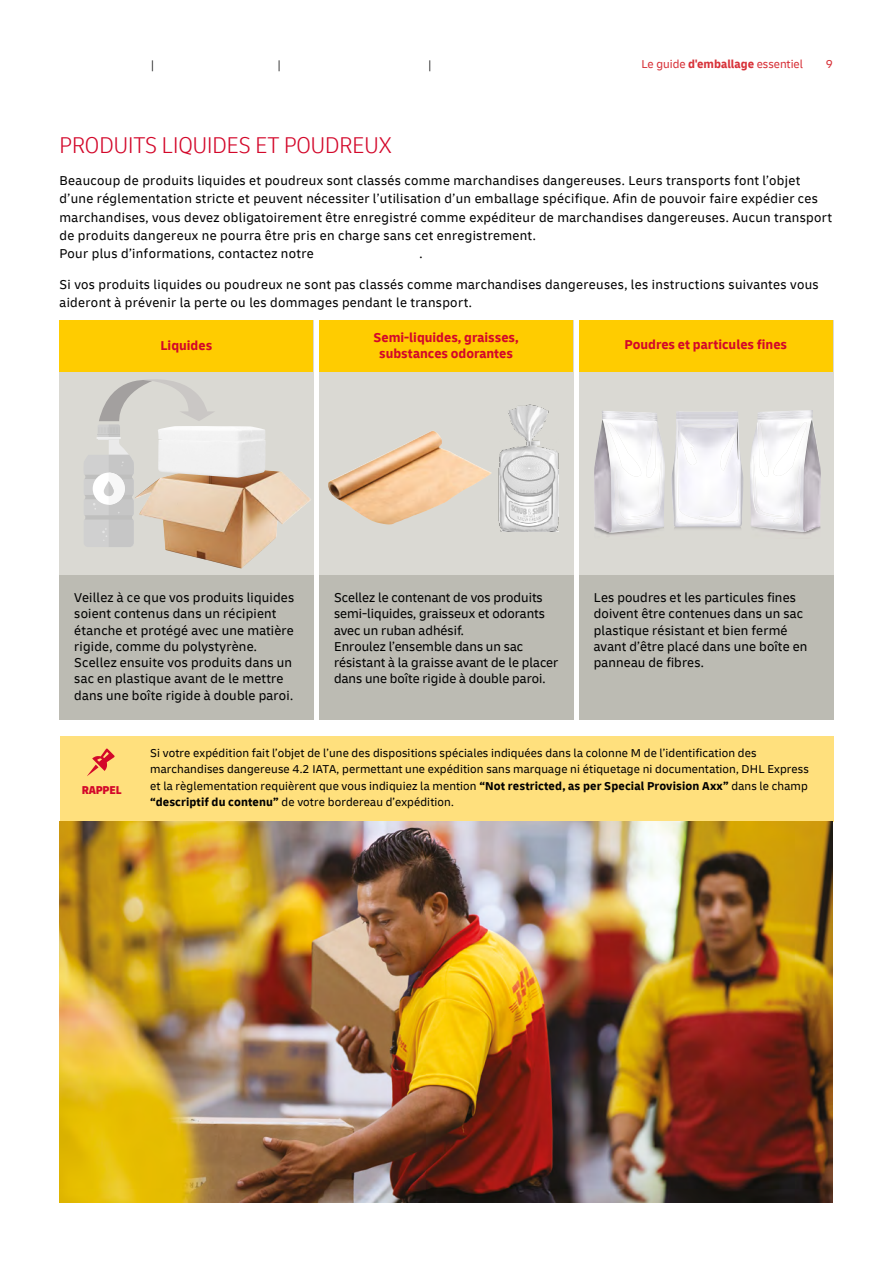
<style>
.page{position:relative;width:893px;height:1263px;background:#fff}
.page>*{position:absolute;margin:0;border:0;box-sizing:border-box;transform-origin:0 0}
.t1{font:300 condensed 24px "Delivery";color:#d3072a}
.t2{font:13.5px/18.1px "Delivery";letter-spacing:.025em;color:#000}
.t3{font:13.5px "Delivery";color:#000}
.t4{font:700 13.5px/16.2px "Delivery";color:#d3072a;text-align:center}
.t5{font:12px/16.2px "Delivery";letter-spacing:.01em;color:#000}
.t6{font:12px "Delivery";color:#d73138}
.t7{font:900 condensed 12px "Delivery";letter-spacing:-.01em;color:#d3072a}
.t8{font:300 condensed 12px "Delivery";color:#000}
.s1{font-weight:700}
</style>
<div class="page">
<div style="left:579px;top:320px;width:254px;height:274px;background:#dad9d3"></div>
<div style="left:319px;top:320px;width:255px;height:274px;background:#dad9d3"></div>
<div style="left:319px;top:320px;width:254px;height:51px;background:#fc0"></div>
<div style="left:60px;top:320px;width:254px;height:274px;background:#dad9d3"></div>
<div style="left:60px;top:320px;width:253px;height:51px;background:#fc0"></div>
<div style="left:579px;top:320px;width:254px;height:51px;background:#fc0"></div>
<img style="left:165px;top:470px;width:146px;height:98px">
<img style="left:215px;top:426px;width:51px;height:52px">
<svg style="left:83px;top:371px;width:132px;height:176px"></svg>
<img style="left:498px;top:404px;width:61px;height:128px">
<img style="left:328px;top:431px;width:163px;height:93px">
<img style="left:778px;top:532px;width:34px;height:3px">
<img style="left:758px;top:410px;width:55px;height:8px">
<img style="left:750px;top:418px;width:53px;height:114px">
<img style="left:803px;top:418px;width:18px;height:114px">
<img style="left:772px;top:422px;width:35px;height:54px">
<img style="left:758px;top:421px;width:12px;height:35px">
<img style="left:772px;top:466px;width:30px;height:58px">
<img style="left:752px;top:456px;width:32px;height:60px">
<img style="left:599px;top:532px;width:39px;height:4px">
<img style="left:602px;top:411px;width:55px;height:8px">
<img style="left:601px;top:419px;width:64px;height:114px">
<img style="left:594px;top:419px;width:18px;height:113px">
<img style="left:608px;top:422px;width:49px;height:56px">
<img style="left:613px;top:467px;width:30px;height:58px">
<img style="left:631px;top:456px;width:31px;height:61px">
<img style="left:672px;top:411px;width:71px;height:116px">
<img style="left:719px;top:433px;width:17px;height:37px">
<img style="left:679px;top:433px;width:18px;height:16px">
<img style="left:681px;top:424px;width:54px;height:4px">
<img style="left:730px;top:486px;width:10px;height:36px">
<div style="left:675px;top:449px;width:55px;height:74px;background:#f8f8fc"></div>
<img style="left:677px;top:421px;width:1px;height:26px">
<svg style="left:677px;top:447px;width:1px;height:12px"></svg>
<img style="left:737px;top:422px;width:1px;height:38px">
<div style="left:60px;top:575px;width:254px;height:145px;background:#bcbbb3"></div>
<div style="left:319px;top:575px;width:255px;height:145px;background:#bcbbb3"></div>
<div style="left:579px;top:575px;width:254px;height:145px;background:#bcbbb3"></div>
<div style="left:60px;top:736px;width:773px;height:86px;background:#ffe07d"></div>
<svg style="left:87px;top:748px;width:28px;height:28px"></svg>
<img style="left:60px;top:822px;width:773px;height:380px">
<p class="t8" style="left:151px;top:57px;width:4px">|</p>
<p class="t8" style="left:278px;top:57px;width:4px">|</p>
<p class="t8" style="left:429px;top:57px;width:4px">|</p>
<p class="t6" style="left:641px;top:57px;width:163px">Le guide <span class="s1">d'emballage</span> essentiel</p>
<p class="t6" style="left:826px;top:57px;width:9px">9</p>
<p class="t1" style="left:60px;top:129px;width:334px">PRODUITS LIQUIDES ET POUDREUX</p>
<p class="t2" style="left:60px;top:171px;width:742px">Beaucoup de produits liquides et poudreux sont classés comme marchandises dangereuses. Leurs transports font l’objet</p>
<p class="t2" style="left:60px;top:190px;width:774px">d’une réglementation stricte et peuvent nécessiter l’utilisation d’un emballage spécifique. Afin de pouvoir faire expédier ces marchandises, vous devez obligatoirement être enregistré comme expéditeur de marchandises dangereuses. Aucun transport de produits dangereux ne pourra être pris en charge sans cet enregistrement.<br>Pour plus d’informations, contactez notre</p>
<p class="t2" style="left:419px;top:244px;width:5px">.</p>
<p class="t2" style="left:60px;top:275px;width:761px">Si vos produits liquides ou poudreux ne sont pas classés comme marchandises dangereuses, les instructions suivantes vous aideront à prévenir la perte ou les dommages pendant le transport.</p>
<p class="t4" style="left:374px;top:329px;width:147px">Semi-liquides, graisses, substances odorantes</p>
<p class="t4" style="left:160px;top:337px;width:53px">Liquides</p>
<p class="t4" style="left:625px;top:336px;width:164px">Poudres et particules fines</p>
<p class="t2" style="left:74px;top:588px;width:221px">Veillez à ce que vos produits liquides</p>
<p class="t3" style="left:334px;top:590px;width:210px">Scellez le contenant de vos produits</p>
<p class="t2" style="left:594px;top:588px;width:204px">Les poudres et les particules fines</p>
<p class="t2" style="left:74px;top:605px;width:204px">soient contenus dans un récipient</p>
<p class="t3" style="left:334px;top:606px;width:212px">semi-liquides, graisseux et odorants</p>
<p class="t2" style="left:594px;top:605px;width:211px">doivent être contenues dans un sac</p>
<p class="t2" style="left:74px;top:621px;width:221px">étanche et protégé avec une matière</p>
<p class="t3" style="left:334px;top:622px;width:131px">avec un ruban adhésif.</p>
<p class="t2" style="left:594px;top:621px;width:195px">plastique résistant et bien fermé</p>
<p class="t2" style="left:74px;top:637px;width:184px">rigide, comme du polystyrène.</p>
<p class="t3" style="left:334px;top:638px;width:191px">Enroulez l’ensemble dans un sac</p>
<p class="t2" style="left:594px;top:637px;width:215px">avant d’être placé dans une boîte en</p>
<p class="t2" style="left:74px;top:653px;width:219px">Scellez ensuite vos produits dans un</p>
<p class="t3" style="left:334px;top:654px;width:226px">résistant à la graisse avant de le placer</p>
<p class="t2" style="left:594px;top:653px;width:111px">panneau de fibres.</p>
<p class="t2" style="left:74px;top:669px;width:211px">sac en plastique avant de le mettre</p>
<p class="t3" style="left:334px;top:671px;width:213px">dans une boîte rigide à double paroi.</p>
<p class="t2" style="left:74px;top:686px;width:220px">dans une boîte rigide à double paroi.</p>
<p class="t7" style="left:82px;top:783px;width:41px">RAPPEL</p>
<p class="t5" style="left:150px;top:745px;width:660px">Si votre expédition fait l’objet de l’une des dispositions spéciales indiquées dans la colonne M de l’identification des marchandises dangereuse 4.2 IATA, permettant une expédition sans marquage ni étiquetage ni documentation, DHL Express</p>
<p class="t5" style="left:150px;top:777px;width:659px">et la règlementation requièrent que vous indiquiez la mention <span class="s1">“Not restricted, as per Special Provision Axx”</span> dans le champ</p>
<p class="t5" style="left:150px;top:794px;width:305px"><span class="s1">“descriptif du contenu”</span> de votre bordereau d’expédition.</p>
</div>
